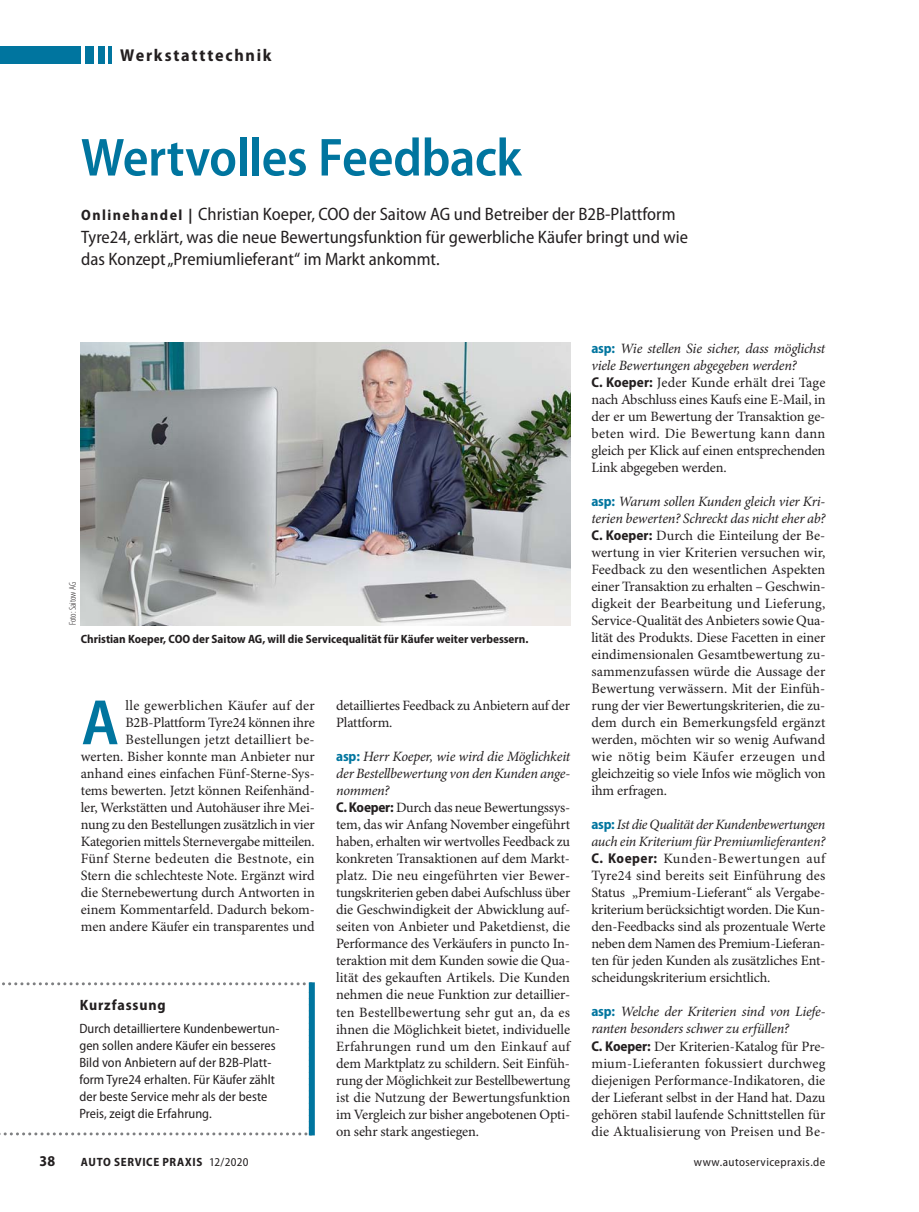
<style>
.page{position:relative;width:919px;height:1212px;background:#fff}
.page>*{position:absolute;margin:0;border:0;box-sizing:border-box;transform-origin:0 0}
.t1{font:600 semi-condensed 64.65px "Myriad Pro";color:#00759f}
.t2{font:600 semi-condensed 54px "Myriad Pro";letter-spacing:-.01em;color:#00759f}
.t3{font:semi-condensed 18px/22.5px "Myriad Pro";color:#231f20}
.t4{font:700 semi-condensed 17.25px "Myriad Pro";letter-spacing:.1em;color:#231f20}
.t5{font:700 semi-condensed 15px "Myriad Pro";letter-spacing:.055em;color:#231f20}
.t6{font:14.25px/17px "Minion Pro";letter-spacing:-.01em;color:#231f20}
.t7{font:semi-condensed 13.5px/17px "Myriad Pro";letter-spacing:.005em;color:#231f20}
.t8{font:700 semi-condensed 12px "Myriad Pro";color:#231f20}
.t9{font:700 semi-condensed 12px "Myriad Pro";letter-spacing:.055em;color:#231f20}
.t10{font:semi-condensed 12px "Myriad Pro";letter-spacing:.035em;color:#231f20}
.t11{font:300 condensed 9.75px "Myriad Pro";color:#231f20}
.s1{font-weight:700;font-size:15px}
.s2{font-family:"Myriad Pro";font-weight:700;font-stretch:semi-condensed;color:#00759f}
.s3{font-style:italic}
.s4{font-family:"Myriad Pro";font-weight:700;font-stretch:semi-condensed}
.s5{font-weight:400}
</style>
<div class="page">
<hr style="left:108px;top:47px;width:4px;height:17px;background:#00759f">
<div style="left:85px;top:47px;width:9px;height:17px;background:#00759f"></div>
<div style="left:98px;top:47px;width:6px;height:17px;background:#00759f"></div>
<div style="left:0;top:47px;width:81px;height:17px;background:#00759f"></div>
<svg style="left:0;top:982px;width:309px;height:153px"></svg>
<div style="left:309px;top:982px;width:6px;height:153px;background:#00759f"></div>
<img style="left:81px;top:342px;width:489px;height:283px">
<p class="t4" style="left:120px;top:49px;width:153px">Werkstatttechnik</p>
<h2 class="t2" style="left:81px;top:125px;width:442px">Wertvolles Feedback</h2>
<p class="t3" style="left:81px;top:205px;width:608px"><span class="s1">Onlinehandel |</span> Christian Koeper, COO der Saitow AG und Betreiber der B2B-Plattform<br>Tyre24, erklärt, was die neue Bewertungsfunktion für gewerbliche Käufer bringt und wie das Konzept „Premiumlieferant“ im Markt ankommt.</p>
<p class="t11" style="left:67px;top:625px;width:45px;rotate:-90deg">Foto: Saitow AG</p>
<p class="t8" style="left:81px;top:634px;width:449px">Christian Koeper, COO der Saitow AG, will die Servicequalität für Käufer weiter verbessern.</p>
<p class="t6" style="left:81px;top:698px;width:235px;text-align:right">lle gewerblichen Käufer auf der B2B-Plattform Tyre24 können ihre Bestellungen jetzt detailliert be&shy;werten. Bisher konnte man Anbieter nur anhand eines einfachen Fünf-Sterne-Sys&shy;tems bewerten. Jetzt können Reifenhänd&shy;ler, Werkstätten und Autohäuser ihre Mei&shy;nung zu den Bestellungen zusätzlich in vier Kategorien mittels Sternevergabe mitteilen.<br>Fünf Sterne bedeuten die Bestnote, ein Stern die schlechteste Note. Ergänzt wird die Sternebewertung durch Antworten in einem Kommentarfeld. Dadurch bekom&shy;men andere Käufer ein transparentes und</p>
<h1 class="t1" style="left:81px;top:684px;width:39px">A</h1>
<p class="t5" style="left:80px;top:999px;width:87px">Kurzfassung</p>
<p class="t7" style="left:79px;top:1022px;width:201px">Durch detailliertere Kundenbewertun&shy;gen sollen andere Käufer ein besseres Bild von Anbietern auf der B2B-Platt&shy;form Tyre24 erhalten. Für Käufer zählt der beste Service mehr als der beste Preis, zeigt die Erfahrung.</p>
<p class="t6" style="left:336px;top:698px;width:235px">detailliertes Feedback zu Anbietern auf der<br>Plattform.</p>
<p class="t6" style="left:336px;top:749px;width:236px"><span class="s2">asp:</span> <span class="s3">Herr Koeper, wie wird die Möglichkeit der Bestellbewertung von den Kunden ange&shy;nommen?<br></span><span class="s4">C. Koeper:</span> Durch das neue Bewertungssys&shy;tem, das wir Anfang November eingeführt haben, erhalten wir wertvolles Feedback zu konkreten Transaktionen auf dem Markt&shy;platz. Die neu eingeführten vier Bewer&shy;tungskriterien geben dabei Aufschluss über die Geschwindigkeit der Abwicklung auf&shy;seiten von Anbieter und Paketdienst, die Performance des Verkäufers in puncto In&shy;teraktion mit dem Kunden sowie die Qua&shy;lität des gekauften Artikels. Die Kunden nehmen die neue Funktion zur detaillier&shy;ten Bestellbewertung sehr gut an, da es ihnen die Möglichkeit bietet, individuelle Erfahrungen rund um den Einkauf auf dem Marktplatz zu schildern. Seit Einfüh&shy;rung der Möglichkeit zur Bestellbewertung ist die Nutzung der Bewertungsfunktion im Vergleich zur bisher angebotenen Opti&shy;on sehr stark angestiegen.</p>
<p class="t6" style="left:591px;top:341px;width:235px"><span class="s2">asp:</span> <span class="s3">Wie stellen Sie sicher, dass möglichst viele Bewertungen abgegeben werden?<br></span><span class="s4">C. Koeper:</span> Jeder Kunde erhält drei Tage nach Abschluss eines Kaufs eine E-Mail, in der er um Bewertung der Transaktion ge&shy;beten wird. Die Bewertung kann dann gleich per Klick auf einen entsprechenden Link abgegeben werden.</p>
<p class="t6" style="left:591px;top:494px;width:236px;text-align:justify"><span class="s2">asp:</span> <span class="s3">Warum sollen Kunden gleich vier Kri&shy;terien bewerten? Schreckt das nicht eher ab?<br></span><span class="s4">C. Koeper:</span> Durch die Einteilung der Be&shy;wertung in vier Kriterien versuchen wir, Feedback zu den wesentlichen Aspekten einer Transaktion zu erhalten – Geschwin&shy;digkeit der Bearbeitung und Lieferung, Service-Qualität des Anbieters sowie Qua&shy;lität des Produkts. Diese Facetten in einer eindimensionalen Gesamtbewertung zu&shy;sammenzufassen würde die Aussage der Bewertung verwässern. Mit der Einfüh&shy;rung der vier Bewertungskriterien, die zu&shy;dem durch ein Bemerkungsfeld ergänzt werden, möchten wir so wenig Aufwand wie nötig beim Käufer erzeugen und gleichzeitig so viele Infos wie möglich von ihm erfragen.</p>
<p class="t6" style="left:591px;top:817px;width:235px;text-align:justify"><span class="s2">asp:</span> <span class="s3">Ist die Qualität der Kundenbewertungen auch ein Kriterium für Premiumlieferanten?<br></span><span class="s4">C. Koeper:</span> Kunden-Bewertungen auf Tyre24 sind bereits seit Einführung des Status „Premium-Lieferant“ als Vergabe&shy;kriterium berücksichtigt worden. Die Kun&shy;den-Feedbacks sind als prozentuale Werte neben dem Namen des Premium-Lieferan&shy;ten für jeden Kunden als zusätzliches Ent&shy;scheidungskriterium ersichtlich.</p>
<p class="t6" style="left:591px;top:1005px;width:235px"><span class="s2">asp:</span> <span class="s3">Welche der Kriterien sind von Liefe&shy;ranten besonders schwer zu erfüllen?<br></span><span class="s4">C. Koeper:</span> Der Kriterien-Katalog für Pre&shy;mium-Lieferanten fokussiert durchweg diejenigen Performance-Indikatoren, die der Lieferant selbst in der Hand hat. Dazu gehören stabil laufende Schnittstellen für die Aktualisierung von Preisen und Be-</p>
<p class="t5" style="left:39px;top:1155px;width:17px">38</p>
<p class="t9" style="left:81px;top:1157px;width:169px">AUTO SERVICE PRAXIS <span class="s5">12/2020</span></p>
<p class="t10" style="left:693px;top:1157px;width:133px">www.autoservicepraxis.de</p>
</div>
